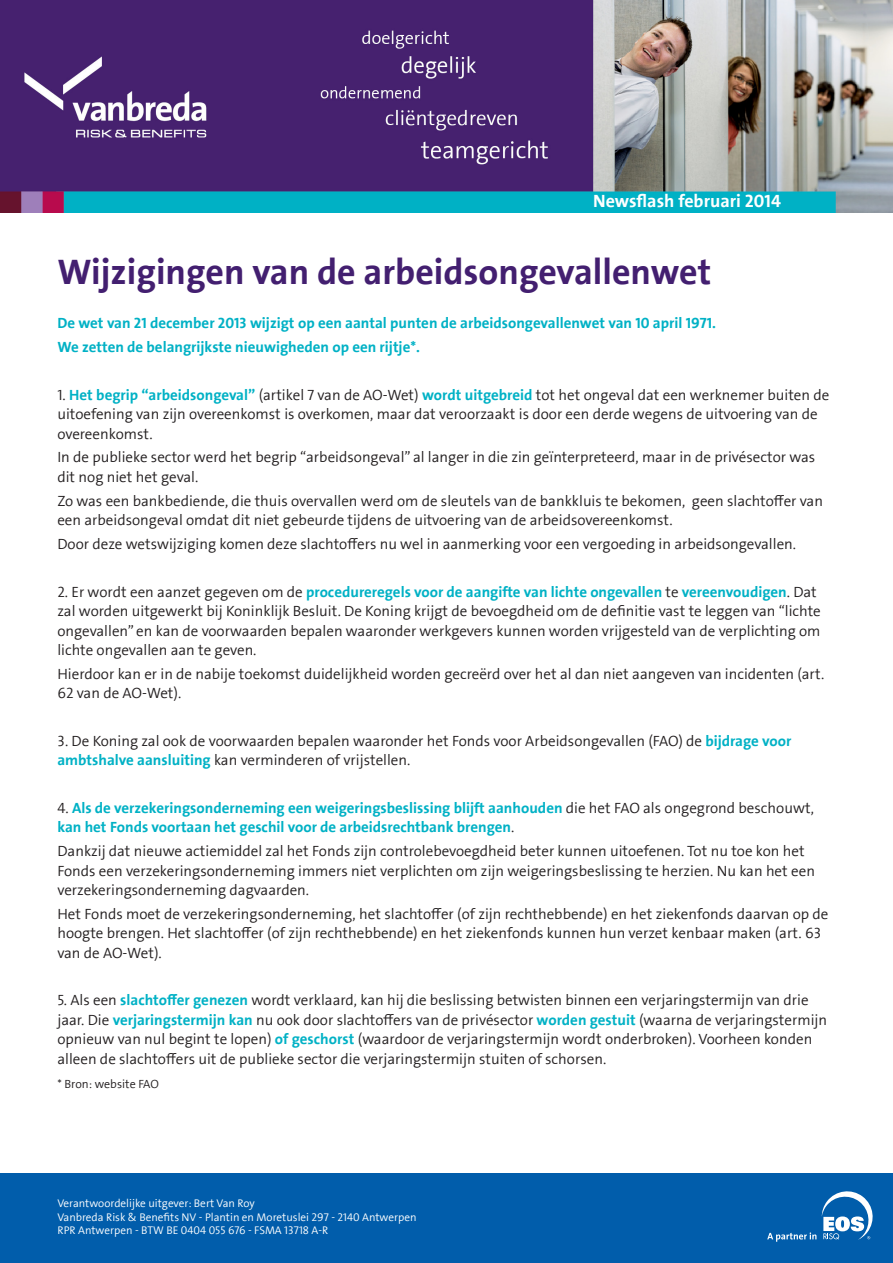
<style>
.page{position:relative;width:893px;height:1263px;background:#fff}
.page>*{position:absolute;margin:0;border:0;box-sizing:border-box;transform-origin:0 0}
.Titel_Artikel{font:36px "The Sans LF Bold";color:#431f70}
.t1{font:18px "The Sans LF Bold";color:#fff}
.Inleiding{font:300 15px/19.5px "The Sans LF Semi";color:#231f20}
.Inleiding-2{font:15px/19.5px "The Sans LF Bold";color:#00b1c5}
.Inleiding-3{font:300 12px "The Sans LF Semi";color:#231f20}
.t2{font:300 11.25px "The Sans LF Semi";color:#fff}
.s1{font-family:"The Sans LF Bold";font-weight:400;color:#00b1c5}
.s2{font-family:"The Sans LF Semi";font-weight:300;color:#231f20}
</style>
<div class="page">
<div style="left:0;top:1174px;width:893px;height:89px;background:#015dab"></div>
<svg style="left:822px;top:1191px;width:51px;height:49px"></svg>
<svg style="left:767px;top:1232px;width:49px;height:10px"></svg>
<img style="left:0;top:0;width:893px;height:213px">
<p class="t1" style="left:593px;top:192px;width:189px">Newsflash februari 2014</p>
<p class="Titel_Artikel" style="left:57px;top:253px;width:655px">Wijzigingen van de arbeidsongevallenwet</p>
<p class="Inleiding-2" style="left:57px;top:314px;width:660px">De wet van 21 december 2013 wijzigt op een aantal punten de arbeidsongevallenwet van 10 april 1971.</p>
<p class="Inleiding-2" style="left:57px;top:338px;width:364px">We zetten de belangrijkste nieuwigheden op een rijtje*.</p>
<p class="Inleiding" style="left:57px;top:385px;width:773px">1. <span class="s1">Het begrip “arbeidsongeval”</span> (artikel 7 van de AO-Wet) <span class="s1">wordt uitgebreid</span> tot het ongeval dat een werknemer buiten de uitoefening van zijn overeenkomst is overkomen, maar dat veroorzaakt is door een derde wegens de uitvoering van de overeenkomst.</p>
<p class="Inleiding" style="left:57px;top:448px;width:759px">In de publieke sector werd het begrip “arbeidsongeval” al langer in die zin geïnterpreteerd, maar in de privésector was dit nog niet het geval.</p>
<p class="Inleiding" style="left:57px;top:491px;width:767px">Zo was een bankbediende, die thuis overvallen werd om de sleutels van de bankkluis te bekomen, geen slachtoffer van een arbeidsongeval omdat dit niet gebeurde tijdens de uitvoering van de arbeidsovereenkomst.</p>
<p class="Inleiding" style="left:57px;top:535px;width:740px">Door deze wetswijziging komen deze slachtoffers nu wel in aanmerking voor een vergoeding in arbeidsongevallen.</p>
<p class="Inleiding" style="left:57px;top:582px;width:765px">2. Er wordt een aanzet gegeven om de <span class="s1">procedureregels voor de aangifte van lichte ongevallen</span> te <span class="s1">vereenvoudigen</span>. Dat zal worden uitgewerkt bij Koninklijk Besluit. De Koning krijgt de bevoegdheid om de definitie vast te leggen van “lichte ongevallen” en kan de voorwaarden bepalen waaronder werkgevers kunnen worden vrijgesteld van de verplichting om lichte ongevallen aan te geven.</p>
<p class="Inleiding" style="left:57px;top:664px;width:768px">Hierdoor kan er in de nabije toekomst duidelijkheid worden gecreërd over het al dan niet aangeven van incidenten (art.<br>62 van de AO-Wet).</p>
<p class="Inleiding" style="left:57px;top:731px;width:735px">3. De Koning zal ook de voorwaarden bepalen waaronder het Fonds voor Arbeidsongevallen (FAO) de <span class="s1">bijdrage voor ambtshalve aansluiting</span> kan verminderen of vrijstellen.</p>
<p class="Inleiding-2" style="left:57px;top:798px;width:758px"><span class="s2">4.</span> Als de verzekeringsonderneming een weigeringsbeslissing blijft aanhouden <span class="s2">die het FAO als ongegrond beschouwt, </span>kan het Fonds voortaan het geschil voor de arbeidsrechtbank brengen<span class="s2">.</span></p>
<p class="Inleiding" style="left:57px;top:842px;width:759px">Dankzij dat nieuwe actiemiddel zal het Fonds zijn controlebevoegdheid beter kunnen uitoefenen. Tot nu toe kon het<br>Fonds een verzekeringsonderneming immers niet verplichten om zijn weigeringsbeslissing te herzien. Nu kan het een verzekeringsonderneming dagvaarden.</p>
<p class="Inleiding" style="left:57px;top:904px;width:773px">Het Fonds moet de verzekeringsonderneming, het slachtoffer (of zijn rechthebbende) en het ziekenfonds daarvan op de hoogte brengen. Het slachtoffer (of zijn rechthebbende) en het ziekenfonds kunnen hun verzet kenbaar maken (art. 63 van de AO-Wet).</p>
<p class="Inleiding" style="left:57px;top:991px;width:771px">5. Als een <span class="s1">slachtoffer genezen</span> wordt verklaard, kan hij die beslissing betwisten binnen een verjaringstermijn van drie jaar. Die <span class="s1">verjaringstermijn kan</span> nu ook door slachtoffers van de privésector <span class="s1">worden gestuit</span> (waarna de verjaringstermijn opnieuw van nul begint te lopen) <span class="s1">of geschorst</span> (waardoor de verjaringstermijn wordt onderbroken). Voorheen konden alleen de slachtoffers uit de publieke sector die verjaringstermijn stuiten of schorsen.</p>
<p class="Inleiding-3" style="left:57px;top:1077px;width:103px">* Bron: website FAO</p>
<p class="t2" style="left:57px;top:1197px;width:199px">Verantwoordelijke uitgever: Bert Van Roy</p>
<p class="t2" style="left:57px;top:1211px;width:361px">Vanbreda Risk &amp; Benefits NV - Plantin en Moretuslei 297 - 2140 Antwerpen</p>
<p class="t2" style="left:57px;top:1224px;width:272px">RPR Antwerpen - BTW BE 0404 055 676 - FSMA 13718 A-R</p>
</div>
